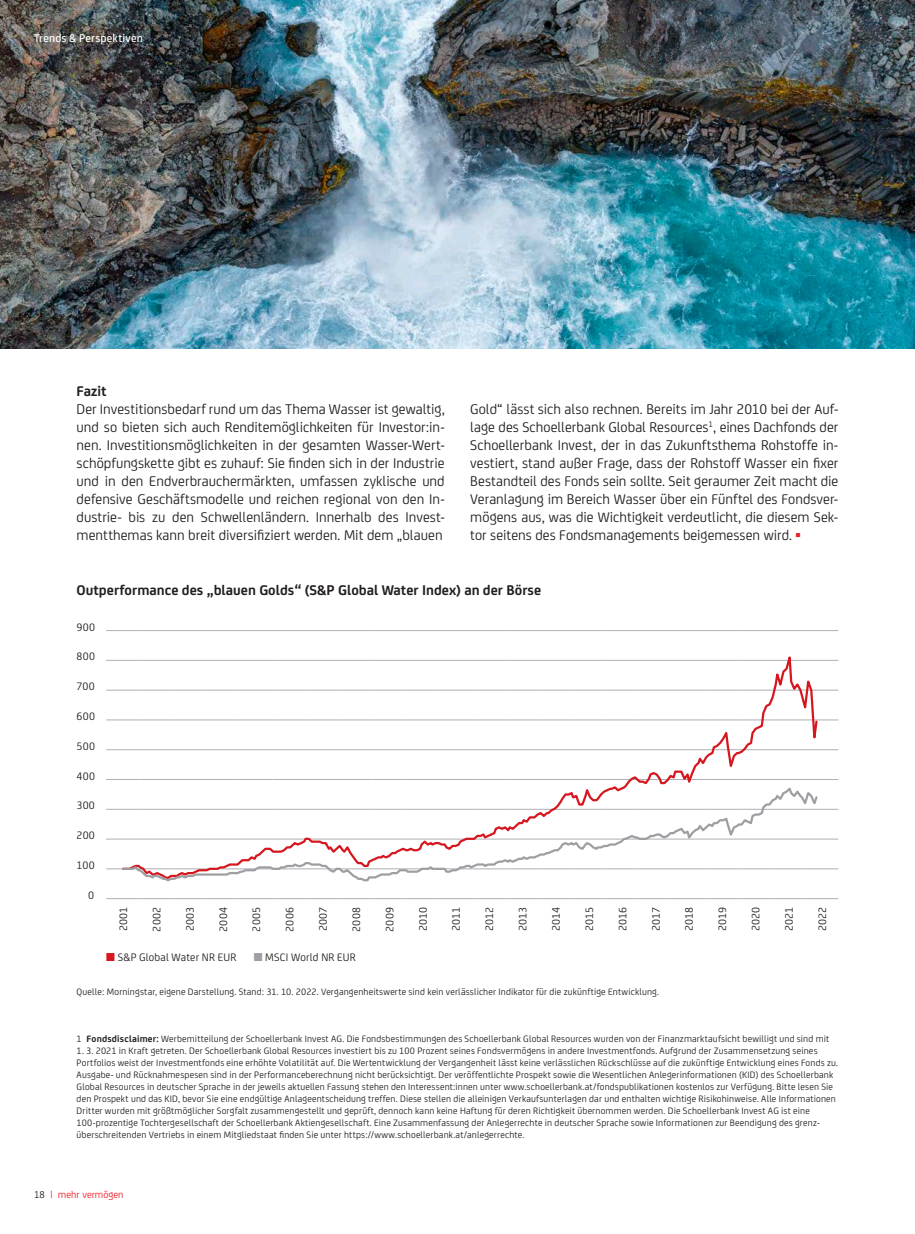
<style>
.page{position:relative;width:915px;height:1234px;background:#fff}
.page>*{position:absolute;margin:0;border:0;box-sizing:border-box;transform-origin:0 0}
.t1{font:15px/18px "Uni Credit";color:#231f20;text-align:justify}
.t2{font:700 15px "Uni Credit";color:#231f20}
.t3{font:500 12px "Uni Credit";letter-spacing:.01em;color:#fff}
.t4{font:11.55px "Uni Credit";letter-spacing:.01em;color:#231f20}
.t5{font:10.5px "Uni Credit";color:#ee1d23}
.t6{font:9.9px/12px "Uni Credit";letter-spacing:.02em;color:#231f20}
.s1{font-family:"Arial";font-weight:700;color:#ee1d23}
.s2{color:#d7171f}
.s3{color:#9d9fa2}
.s4{font-weight:700}
.s5{color:#231f20}
</style>
<div class="page">
<img style="left:0;top:0;width:914px;height:349px">
<hr style="left:106px;top:630px;width:33px;height:1px;background:#aeafb3">
<hr style="left:139px;top:630px;width:34px;height:1px;background:#aeafb3">
<hr style="left:173px;top:630px;width:33px;height:1px;background:#aeafb3">
<hr style="left:206px;top:630px;width:33px;height:1px;background:#aeafb3">
<hr style="left:239px;top:630px;width:33px;height:1px;background:#aeafb3">
<hr style="left:272px;top:630px;width:34px;height:1px;background:#aeafb3">
<hr style="left:306px;top:630px;width:33px;height:1px;background:#aeafb3">
<hr style="left:339px;top:630px;width:33px;height:1px;background:#aeafb3">
<hr style="left:372px;top:630px;width:33px;height:1px;background:#aeafb3">
<hr style="left:405px;top:630px;width:34px;height:1px;background:#aeafb3">
<hr style="left:439px;top:630px;width:33px;height:1px;background:#aeafb3">
<hr style="left:472px;top:630px;width:33px;height:1px;background:#aeafb3">
<hr style="left:505px;top:630px;width:33px;height:1px;background:#aeafb3">
<hr style="left:538px;top:630px;width:34px;height:1px;background:#aeafb3">
<hr style="left:572px;top:630px;width:33px;height:1px;background:#aeafb3">
<hr style="left:605px;top:630px;width:33px;height:1px;background:#aeafb3">
<hr style="left:638px;top:630px;width:33px;height:1px;background:#aeafb3">
<hr style="left:671px;top:630px;width:34px;height:1px;background:#aeafb3">
<hr style="left:705px;top:630px;width:33px;height:1px;background:#aeafb3">
<hr style="left:738px;top:630px;width:33px;height:1px;background:#aeafb3">
<hr style="left:771px;top:630px;width:33px;height:1px;background:#aeafb3">
<hr style="left:804px;top:630px;width:34px;height:1px;background:#aeafb3">
<hr style="left:106px;top:660px;width:33px;height:1px;background:#aeafb3">
<hr style="left:804px;top:660px;width:34px;height:1px;background:#aeafb3">
<hr style="left:106px;top:689px;width:33px;height:1px;background:#aeafb3">
<hr style="left:804px;top:689px;width:34px;height:1px;background:#aeafb3">
<hr style="left:106px;top:719px;width:33px;height:1px;background:#aeafb3">
<hr style="left:804px;top:719px;width:34px;height:1px;background:#aeafb3">
<hr style="left:106px;top:749px;width:33px;height:1px;background:#aeafb3">
<hr style="left:804px;top:749px;width:34px;height:1px;background:#aeafb3">
<hr style="left:106px;top:779px;width:33px;height:1px;background:#aeafb3">
<hr style="left:804px;top:779px;width:34px;height:1px;background:#aeafb3">
<hr style="left:106px;top:808px;width:33px;height:1px;background:#aeafb3">
<hr style="left:804px;top:808px;width:34px;height:1px;background:#aeafb3">
<hr style="left:106px;top:838px;width:33px;height:1px;background:#aeafb3">
<hr style="left:804px;top:838px;width:34px;height:1px;background:#aeafb3">
<hr style="left:106px;top:868px;width:33px;height:1px;background:#aeafb3">
<hr style="left:804px;top:868px;width:34px;height:1px;background:#aeafb3">
<hr style="left:106px;top:898px;width:33px;height:1px;background:#aeafb3">
<hr style="left:139px;top:898px;width:34px;height:1px;background:#aeafb3">
<hr style="left:173px;top:898px;width:33px;height:1px;background:#aeafb3">
<hr style="left:206px;top:898px;width:33px;height:1px;background:#aeafb3">
<hr style="left:239px;top:898px;width:33px;height:1px;background:#aeafb3">
<hr style="left:272px;top:898px;width:34px;height:1px;background:#aeafb3">
<hr style="left:306px;top:898px;width:33px;height:1px;background:#aeafb3">
<hr style="left:339px;top:898px;width:33px;height:1px;background:#aeafb3">
<hr style="left:372px;top:898px;width:33px;height:1px;background:#aeafb3">
<hr style="left:405px;top:898px;width:34px;height:1px;background:#aeafb3">
<hr style="left:439px;top:898px;width:33px;height:1px;background:#aeafb3">
<hr style="left:472px;top:898px;width:33px;height:1px;background:#aeafb3">
<hr style="left:505px;top:898px;width:33px;height:1px;background:#aeafb3">
<hr style="left:538px;top:898px;width:34px;height:1px;background:#aeafb3">
<hr style="left:572px;top:898px;width:33px;height:1px;background:#aeafb3">
<hr style="left:605px;top:898px;width:33px;height:1px;background:#aeafb3">
<hr style="left:638px;top:898px;width:33px;height:1px;background:#aeafb3">
<hr style="left:671px;top:898px;width:34px;height:1px;background:#aeafb3">
<hr style="left:705px;top:898px;width:33px;height:1px;background:#aeafb3">
<hr style="left:738px;top:898px;width:33px;height:1px;background:#aeafb3">
<hr style="left:771px;top:898px;width:33px;height:1px;background:#aeafb3">
<hr style="left:804px;top:898px;width:34px;height:1px;background:#aeafb3">
<svg style="left:121px;top:656px;width:697px;height:128px"></svg>
<svg style="left:121px;top:784px;width:698px;height:98px"></svg>
<p class="t3" style="left:34px;top:29px;width:110px">Trends &amp; Perspektiven</p>
<h1 class="t2" style="left:77px;top:380px;width:31px">Fazit</h1>
<p class="t1" style="left:77px;top:399px;width:369px">Der Investitionsbedarf rund um das Thema Wasser ist gewaltig, und so bieten sich auch Renditemöglichkeiten für Investor:in&shy;nen. Investitionsmöglichkeiten in der gesamten Wasser-Wert&shy;schöpfungskette gibt es zuhauf: Sie finden sich in der Industrie und in den Endverbrauchermärkten, umfassen zyklische und defensive Geschäftsmodelle und reichen regional von den In&shy;dustrie- bis zu den Schwellenländern. Innerhalb des Invest&shy;mentthemas kann breit diversifiziert werden. Mit dem „blauen</p>
<p class="t1" style="left:470px;top:399px;width:369px">Gold“ lässt sich also rechnen. Bereits im Jahr 2010 bei der Auf&shy;lage des Schoellerbank Global Resources<sup>1</sup>, eines Dachfonds der Schoellerbank Invest, der in das Zukunftsthema Rohstoffe in&shy;vestiert, stand außer Frage, dass der Rohstoff Wasser ein fixer Bestandteil des Fonds sein sollte. Seit geraumer Zeit macht die Veranlagung im Bereich Wasser über ein Fünftel des Fondsver&shy;mögens aus, was die Wichtigkeit verdeutlicht, die diesem Sek&shy;tor seitens des Fondsmanagements beigemessen wird. <span class="s1">▪</span></p>
<h1 class="t2" style="left:77px;top:578px;width:466px">Outperformance des „blauen Golds“ (S&amp;P Global Water Index) an der Börse</h1>
<p class="t4" style="left:77px;top:618px;width:20px">900</p>
<p class="t4" style="left:77px;top:648px;width:20px">800</p>
<p class="t4" style="left:77px;top:678px;width:20px">700</p>
<p class="t4" style="left:77px;top:707px;width:20px">600</p>
<p class="t4" style="left:77px;top:737px;width:20px">500</p>
<p class="t4" style="left:77px;top:767px;width:20px">400</p>
<p class="t4" style="left:77px;top:797px;width:20px">300</p>
<p class="t4" style="left:77px;top:826px;width:20px">200</p>
<p class="t4" style="left:77px;top:856px;width:20px">100</p>
<p class="t4" style="left:88px;top:886px;width:8px">0</p>
<p class="t4" style="left:115px;top:931px;width:26px;rotate:-90deg">2001</p>
<p class="t4" style="left:148px;top:931px;width:26px;rotate:-90deg">2002</p>
<p class="t4" style="left:182px;top:931px;width:26px;rotate:-90deg">2003</p>
<p class="t4" style="left:215px;top:931px;width:26px;rotate:-90deg">2004</p>
<p class="t4" style="left:248px;top:931px;width:26px;rotate:-90deg">2005</p>
<p class="t4" style="left:281px;top:931px;width:26px;rotate:-90deg">2006</p>
<p class="t4" style="left:315px;top:931px;width:26px;rotate:-90deg">2007</p>
<p class="t4" style="left:348px;top:931px;width:26px;rotate:-90deg">2008</p>
<p class="t4" style="left:381px;top:931px;width:26px;rotate:-90deg">2009</p>
<p class="t4" style="left:414px;top:930px;width:25px;rotate:-90deg">2010</p>
<p class="t4" style="left:448px;top:931px;width:26px;rotate:-90deg">2011</p>
<p class="t4" style="left:481px;top:931px;width:26px;rotate:-90deg">2012</p>
<p class="t4" style="left:514px;top:931px;width:26px;rotate:-90deg">2013</p>
<p class="t4" style="left:547px;top:930px;width:25px;rotate:-90deg">2014</p>
<p class="t4" style="left:581px;top:931px;width:26px;rotate:-90deg">2015</p>
<p class="t4" style="left:614px;top:930px;width:25px;rotate:-90deg">2016</p>
<p class="t4" style="left:647px;top:930px;width:25px;rotate:-90deg">2017</p>
<p class="t4" style="left:680px;top:931px;width:26px;rotate:-90deg">2018</p>
<p class="t4" style="left:714px;top:931px;width:26px;rotate:-90deg">2019</p>
<p class="t4" style="left:747px;top:931px;width:26px;rotate:-90deg">2020</p>
<p class="t4" style="left:780px;top:931px;width:26px;rotate:-90deg">2021</p>
<p class="t4" style="left:813px;top:931px;width:26px;rotate:-90deg">2022</p>
<p class="t4" style="left:106px;top:948px;width:132px"><span class="s2">■</span> S&amp;P Global Water NR EUR</p>
<p class="t4" style="left:254px;top:948px;width:104px"><span class="s3">■</span> MSCI World NR EUR</p>
<p class="t6" style="left:77px;top:985px;width:583px">Quelle: Morningstar, eigene Darstellung. Stand: 31. 10. 2022. Vergangenheitswerte sind kein verlässlicher Indikator für die zukünftige Entwicklung.</p>
<p class="t6" style="left:77px;top:1032px;width:754px">1 <span class="s4">Fondsdisclaimer:</span> Werbemitteilung der Schoellerbank Invest AG. Die Fondsbestimmungen des Schoellerbank Global Resources wurden von der Finanzmarktaufsicht bewilligt und sind mit</p>
<p class="t6" style="left:77px;top:1044px;width:762px">1. 3. 2021 in Kraft getreten. Der Schoellerbank Global Resources investiert bis zu 100 Prozent seines Fondsvermögens in andere Investmentfonds. Aufgrund der Zusammensetzung seines Portfolios weist der Investmentfonds eine erhöhte Volatilität auf. Die Wertentwicklung der Vergangenheit lässt keine verlässlichen Rückschlüsse auf die zukünftige Entwicklung eines Fonds zu.<br>Ausgabe- und Rücknahmespesen sind in der Performanceberechnung nicht berücksichtigt. Der veröffentlichte Prospekt sowie die Wesentlichen Anlegerinformationen (KID) des Schoellerbank Global Resources in deutscher Sprache in der jeweils aktuellen Fassung stehen den Interessent:innen unter www.schoellerbank.at/fondspublikationen kostenlos zur Verfügung. Bitte lesen Sie den Prospekt und das KID, bevor Sie eine endgültige Anlageentscheidung treffen. Diese stellen die alleinigen Verkaufsunterlagen dar und enthalten wichtige Risikohinweise. Alle Informationen Dritter wurden mit größtmöglicher Sorgfalt zusammengestellt und geprüft, dennoch kann keine Haftung für deren Richtigkeit übernommen werden. Die Schoellerbank Invest AG ist eine 100-prozentige Tochtergesellschaft der Schoellerbank Aktiengesellschaft. Eine Zusammenfassung der Anlegerrechte in deutscher Sprache sowie Informationen zur Beendigung des grenz&shy;überschreitenden Vertriebs in einem Mitgliedstaat finden Sie unter https://www.schoellerbank.at/anlegerrechte.</p>
<p class="t5" style="left:34px;top:1186px;width:91px"><span class="s5">18</span> | mehr vermögen</p>
</div>
